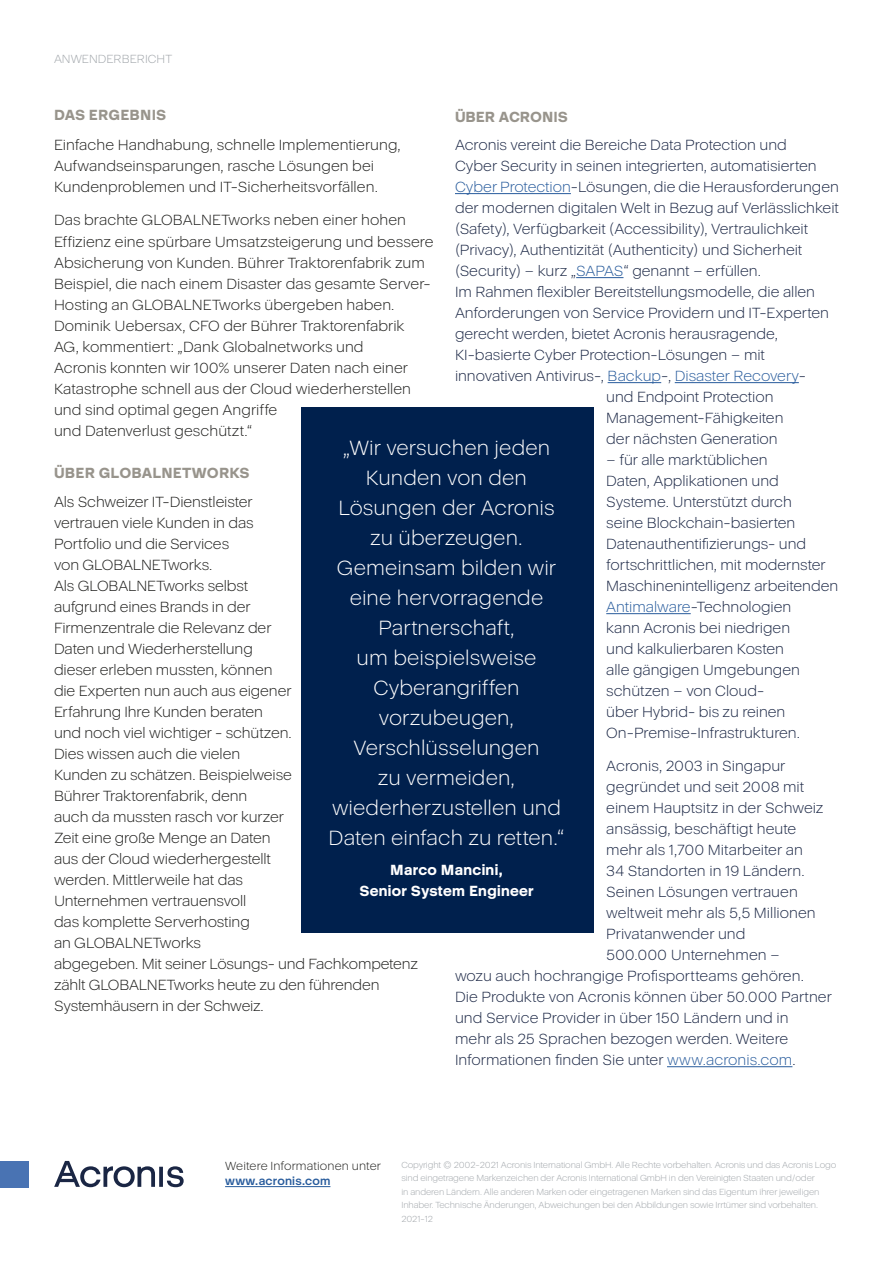
<style>
.page{position:relative;width:893px;height:1263px;background:#fff}
.page>*{position:absolute;margin:0;border:0;box-sizing:border-box;transform-origin:0 0}
.t1{font:300 21px/30px "Acronis Cyber";letter-spacing:.005em;color:#fff;text-align:center}
.t2{font:300 15px/21px "Acronis Cyber";color:#1a2644}
.t3{font:300 15px/21px "Acronis Cyber";letter-spacing:-.005em;color:#1d1d1b}
.t4{font:800 15px "Acronis Cyber";letter-spacing:.005em;color:#98948c}
.t5{font:800 15px/21px "Acronis Cyber";letter-spacing:.02em;color:#fff;text-align:center}
.t6{font:300 12px "Acronis Cyber";letter-spacing:.01em;color:#1d1d1b}
.t7{font:300 12px "Acronis Cyber";color:#a1a6aa}
.t8{font:700 12px "Acronis Cyber";letter-spacing:.015em;color:#275b9c}
.t9{font:300 9px/13.5px "Acronis Cyber";letter-spacing:-.015em;color:#a1a6aa}
.s1{color:#275b9c}
</style>
<div class="page">
<div style="left:0;top:1161px;width:28px;height:26px;background:#4973b3"></div>
<hr style="left:225px;top:1186px;width:105px;height:1px;background:#275b9c">
<svg style="left:54px;top:1161px;width:130px;height:26px"></svg>
<hr style="left:455px;top:193px;width:116px;height:1px;background:#275b9c">
<hr style="left:576px;top:277px;width:47px;height:1px;background:#275b9c">
<hr style="left:608px;top:382px;width:53px;height:1px;background:#275b9c">
<hr style="left:675px;top:382px;width:124px;height:1px;background:#275b9c">
<hr style="left:606px;top:613px;width:85px;height:1px;background:#275b9c">
<hr style="left:667px;top:1066px;width:125px;height:1px;background:#275b9c">
<div style="left:301px;top:408px;width:292px;height:525px;background:#00204d"></div>
<p class="t7" style="left:54px;top:52px;width:120px">ANWENDERBERICHT</p>
<p class="t4" style="left:455px;top:107px;width:114px">ÜBER ACRONIS</p>
<p class="t2" style="left:455px;top:134px;width:333px">Acronis vereint die Bereiche Data Protection und</p>
<p class="t2" style="left:455px;top:155px;width:363px">Cyber Security in seinen integrierten, automatisierten</p>
<p class="t2" style="left:455px;top:176px;width:385px"><span class="s1">Cyber Protection</span>-Lösungen, die die Herausforderungen</p>
<p class="t2" style="left:455px;top:197px;width:385px">der modernen digitalen Welt in Bezug auf Verlässlichkeit</p>
<p class="t2" style="left:455px;top:218px;width:355px">(Safety), Verfügbarkeit (Accessibility), Vertraulichkeit</p>
<p class="t2" style="left:455px;top:239px;width:349px">(Privacy), Authentizität (Authenticity) und Sicherheit</p>
<p class="t2" style="left:455px;top:260px;width:307px">(Security) – kurz „<span class="s1">SAPAS</span>“ genannt – erfüllen.</p>
<p class="t2" style="left:455px;top:281px;width:362px">Im Rahmen flexibler Bereitstellungsmodelle, die allen</p>
<p class="t2" style="left:455px;top:302px;width:376px">Anforderungen von Service Providern und IT-Experten</p>
<p class="t2" style="left:455px;top:323px;width:325px">gerecht werden, bietet Acronis herausragende,</p>
<p class="t2" style="left:455px;top:344px;width:312px">KI-basierte Cyber Protection-Lösungen – mit</p>
<p class="t2" style="left:455px;top:365px;width:353px">innovativen Antivirus-, <span class="s1">Backup</span>-, <span class="s1">Disaster Recovery</span>-</p>
<p class="t2" style="left:606px;top:386px;width:169px">und Endpoint Protection</p>
<p class="t2" style="left:606px;top:407px;width:179px">Management-Fähigkeiten</p>
<p class="t2" style="left:606px;top:428px;width:173px">der nächsten Generation</p>
<p class="t2" style="left:606px;top:449px;width:234px">– für alle marktüblichen<br>Daten, Applikationen und<br>Systeme. Unterstützt durch<br>seine Blockchain-basierten<br>Datenauthentifizierungs- und fortschrittlichen, mit modernster<br>Maschinenintelligenz arbeitenden<br><span class="s1">Antimalware</span>-Technologien<br>kann Acronis bei niedrigen<br>und kalkulierbaren Kosten<br>alle gängigen Umgebungen schützen – von Cloud-<br>über Hybrid- bis zu reinen<br>On‑Premise-Infrastrukturen.</p>
<p class="t2" style="left:606px;top:755px;width:181px">Acronis, 2003 in Singapur</p>
<p class="t2" style="left:606px;top:776px;width:200px">gegründet und seit 2008 mit</p>
<p class="t2" style="left:606px;top:797px;width:219px">einem Hauptsitz in der Schweiz</p>
<p class="t2" style="left:606px;top:818px;width:192px">ansässig, beschäftigt heute</p>
<p class="t2" style="left:606px;top:839px;width:198px">mehr als 1,700 Mitarbeiter an</p>
<p class="t2" style="left:606px;top:860px;width:200px">34 Standorten in 19 Ländern.</p>
<p class="t2" style="left:606px;top:881px;width:193px">Seinen Lösungen vertrauen</p>
<p class="t2" style="left:606px;top:902px;width:211px">weltweit mehr als 5,5 Millionen</p>
<p class="t2" style="left:606px;top:923px;width:141px">Privatanwender und</p>
<p class="t2" style="left:606px;top:944px;width:175px">500.000 Unternehmen –</p>
<p class="t2" style="left:455px;top:965px;width:350px">wozu auch hochrangige Profisportteams gehören.</p>
<p class="t2" style="left:455px;top:986px;width:378px">Die Produkte von Acronis können über 50.000 Partner</p>
<p class="t2" style="left:455px;top:1007px;width:335px">und Service Provider in über 150 Ländern und in</p>
<p class="t2" style="left:455px;top:1028px;width:335px">mehr als 25 Sprachen bezogen werden. Weitere</p>
<p class="t2" style="left:455px;top:1049px;width:342px">Informationen finden Sie unter <span class="s1">www.acronis.com</span>.</p>
<p class="t4" style="left:54px;top:106px;width:114px">DAS ERGEBNIS</p>
<p class="t3" style="left:54px;top:134px;width:348px">Einfache Handhabung, schnelle Implementierung,<br>Aufwandseinsparungen, rasche Lösungen bei<br>Kundenproblemen und IT-Sicherheitsvorfällen.</p>
<p class="t3" style="left:54px;top:210px;width:381px">Das brachte GLOBALNETworks neben einer hohen Effizienz eine spürbare Umsatzsteigerung und bessere Absicherung von Kunden. Bührer Traktorenfabrik zum Beispiel, die nach einem Disaster das gesamte Server-Hosting an GLOBALNETworks übergeben haben.<br>Dominik Uebersax, CFO der Bührer Traktorenfabrik<br>AG, kommentiert: „Dank Globalnetworks und<br>Acronis konnten wir 100% unserer Daten nach einer Katastrophe schnell aus der Cloud wiederherstellen und sind optimal gegen Angriffe<br>und Datenverlust geschützt.“</p>
<p class="t4" style="left:54px;top:463px;width:197px">ÜBER GLOBALNETWORKS</p>
<p class="t3" style="left:54px;top:492px;width:366px">Als Schweizer IT-Dienstleister<br>vertrauen viele Kunden in das<br>Portfolio und die Services<br>von GLOBALNETworks.<br>Als GLOBALNETworks selbst<br>aufgrund eines Brands in der<br>Firmenzentrale die Relevanz der<br>Daten und Wiederherstellung<br>dieser erleben mussten, können<br>die Experten nun auch aus eigener<br>Erfahrung Ihre Kunden beraten<br>und noch viel wichtiger - schützen.<br>Dies wissen auch die vielen<br>Kunden zu schätzen. Beispielweise<br>Bührer Traktorenfabrik, denn<br>auch da mussten rasch vor kurzer<br>Zeit eine große Menge an Daten<br>aus der Cloud wiederhergestellt<br>werden. Mittlerweile hat das<br>Unternehmen vertrauensvoll<br>das komplette Serverhosting<br>an GLOBALNETworks<br>abgegeben. Mit seiner Lösungs- und Fachkompetenz zählt GLOBALNETworks heute zu den führenden<br>Systemhäusern in der Schweiz.</p>
<p class="t1" style="left:329px;top:433px;width:237px">„Wir versuchen jeden<br>Kunden von den<br>Lösungen der Acronis zu überzeugen.<br>Gemeinsam bilden wir eine hervorragende<br>Partnerschaft,<br>um beispielsweise<br>Cyberangriffen vorzubeugen,<br>Verschlüsselungen<br>zu vermeiden, wiederherzustellen und<br>Daten einfach zu retten.“</p>
<p class="t5" style="left:359px;top:859px;width:176px">Marco Mancini,<br>Senior System Engineer</p>
<p class="t6" style="left:225px;top:1159px;width:157px">Weitere Informationen unter</p>
<p class="t8" style="left:225px;top:1174px;width:107px">www.acronis.com</p>
<p class="t9" style="left:401px;top:1158px;width:436px">Copyright © 2002-2021 Acronis International GmbH. Alle Rechte vorbehalten. Acronis und das Acronis Logo sind eingetragene Markenzeichen der Acronis International GmbH in den Vereinigten Staaten und/oder<br>in anderen Ländern. Alle anderen Marken oder eingetragenen Marken sind das Eigentum ihrer jeweiligen Inhaber. Technische Änderungen, Abweichungen bei den Abbildungen sowie Irrtümer sind vorbehalten.<br>2021-12</p>
</div>
